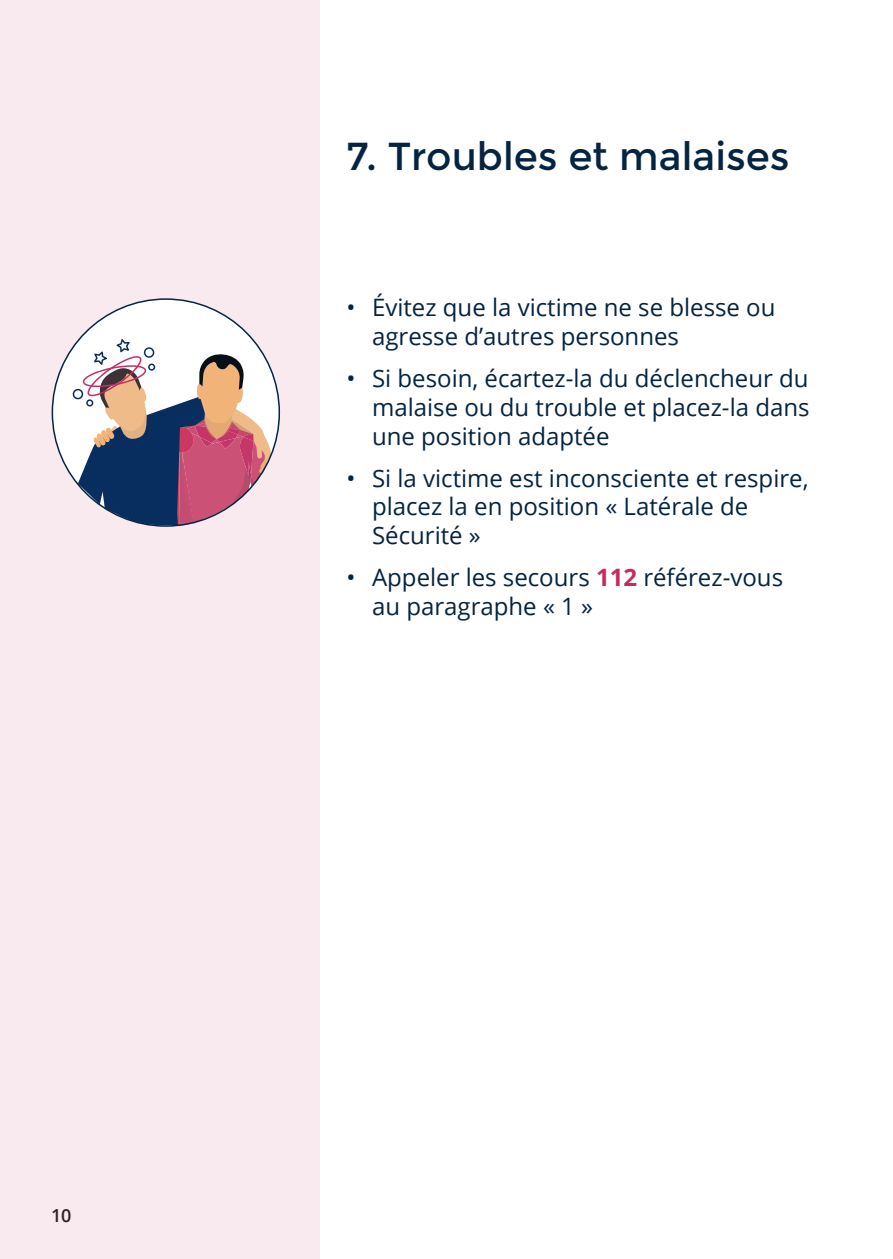
<style>
.page{position:relative;width:893px;height:1259px;background:#fff}
.page>*{position:absolute;margin:0;border:0;box-sizing:border-box;transform-origin:0 0}
.t1{font:39px "Montserrat";color:#052441}
.t2{font:24px/28.8px "Open Sans";color:#052441}
.t3{font:600 18px "Open Sans";color:#231f20}
.s1{font-weight:700;color:#c72a60}
</style>
<div class="page">
<div style="left:0;top:0;width:320px;height:1259px;background:#f9eaef"></div>
<hr style="left:892px;top:0;width:1px;height:1259px;background:#c72a60">
<div style="left:52px;top:299px;width:227px;height:227px;background:#fff;border-radius:50%"></div>
<svg style="left:73px;top:339px;width:198px;height:188px"></svg>
<p class="t3" style="left:51px;top:1202px;width:22px">10</p>
<h1 class="t1" style="left:347px;top:133px;width:444px">7. Troubles et malaises</h1>
<p class="t2" style="left:372px;top:292px;width:405px;text-indent:-26px">• Évitez que la victime ne se blesse ou agresse d’autres personnes</p>
<p class="t2" style="left:372px;top:363px;width:439px;text-align:justify;text-indent:-26px">• Si besoin, écartez-la du déclencheur du malaise ou du trouble et placez-la dans une position adaptée</p>
<p class="t2" style="left:372px;top:463px;width:438px;text-indent:-26px">• Si la victime est inconsciente et respire, placez la en position « Latérale de<br>Sécurité »</p>
<p class="t2" style="left:372px;top:562px;width:413px;text-indent:-25px">• Appeler les secours <span class="s1">112</span> référez-vous au paragraphe « 1 »</p>
</div>
